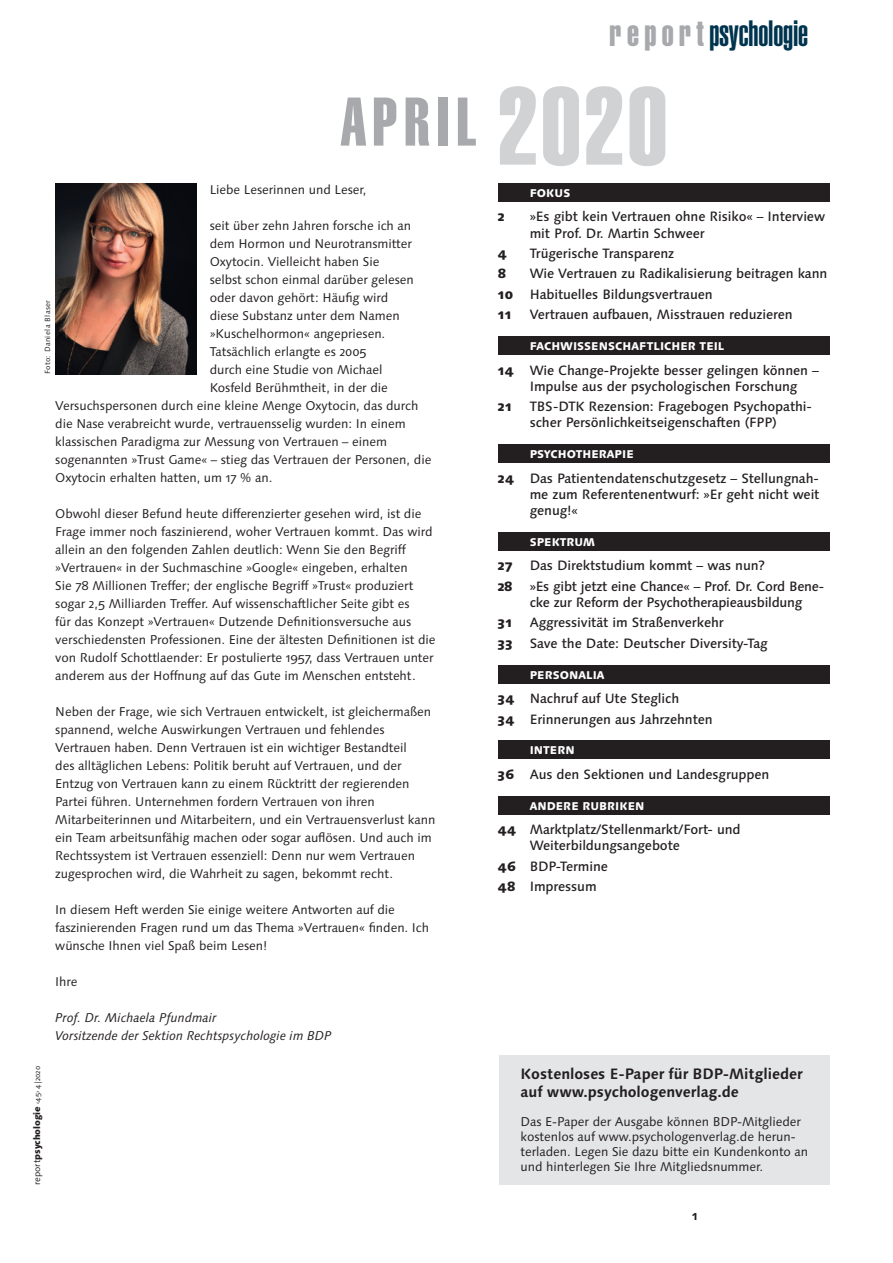
<style>
.page{position:relative;width:893px;height:1263px;background:#fff}
.page>*{position:absolute;margin:0;border:0;box-sizing:border-box;transform-origin:0 0}
.t1{font:67.5px "Helvetica Extra Compressed";letter-spacing:.1em;color:#a8a9ad}
.t2{font:900 extra-condensed 36px "Helvetica";letter-spacing:-.005em;color:#00344e}
.t3{font:700 15px/18px "Linotype Syntax Os F";letter-spacing:-.005em;color:#231f20}
.t4{font:500 13.5px/16.2px "Linotype Syntax Os F";letter-spacing:-.01em;color:#231f20}
.t5{font:800 13.5px "Linotype Syntax Os F";letter-spacing:.05em;color:#231f20}
.t6{font:12.75px/18px "Linotype Syntax Os F";letter-spacing:-.005em;color:#231f20}
.t7{font:italic 12.75px/18px "Linotype Syntax Os F";letter-spacing:-.005em;color:#231f20}
.t8{font:700 12.75px "Linotype Syntax Os F";color:#231f20}
.t9{font:800 11.25px "Linotype Syntax Os F";color:#fff}
.t10{font:800 9px "Linotype Syntax Os F";letter-spacing:-.015em;color:#231f20}
.t11{font:7.5px "Linotype Syntax Os F";letter-spacing:.05em;color:#231f20}
.s1{font-family:"Helvetica Extra Compressed";font-weight:400;font-stretch:normal;color:#a8a9ad}
.s2{font-size:108px;color:#d1d2d4}
.s3{font-weight:800}
.s4{font-weight:400}
.s5{font-weight:400;font-size:7.5px}
</style>
<div class="page">
<div style="left:499px;top:1055px;width:331px;height:129px;background:#e4e5e7"></div>
<div style="left:498px;top:183px;width:331px;height:18px;background:#231f20"></div>
<div style="left:498px;top:337px;width:331px;height:18px;background:#231f20"></div>
<div style="left:498px;top:445px;width:331px;height:18px;background:#231f20"></div>
<div style="left:498px;top:532px;width:331px;height:18px;background:#231f20"></div>
<div style="left:498px;top:665px;width:331px;height:18px;background:#231f20"></div>
<div style="left:498px;top:741px;width:331px;height:18px;background:#231f20"></div>
<div style="left:498px;top:796px;width:331px;height:18px;background:#231f20"></div>
<img style="left:55px;top:183px;width:142px;height:191px">
<h2 class="t2" style="left:610px;top:12px;width:200px"><span class="s1">r ep o rt</span> psychologie</h2>
<h1 class="t1" style="left:341px;top:81px;width:328px">April <span class="s2">2020</span></h1>
<p class="t6" style="left:210px;top:181px;width:158px">Liebe Leserinnen und Leser,</p>
<p class="t6" style="left:210px;top:217px;width:203px">seit über zehn Jahren forsche ich an</p>
<p class="t6" style="left:210px;top:235px;width:204px">dem Hormon und Neurotransmitter</p>
<p class="t6" style="left:210px;top:253px;width:171px">Oxytocin. Vielleicht haben Sie</p>
<p class="t6" style="left:210px;top:271px;width:206px">selbst schon einmal darüber gelesen</p>
<p class="t6" style="left:210px;top:289px;width:180px">oder davon gehört: Häufig wird</p>
<p class="t6" style="left:210px;top:307px;width:192px">diese Substanz unter dem Namen</p>
<p class="t6" style="left:210px;top:325px;width:177px">»Kuschelhormon« angepriesen.</p>
<p class="t6" style="left:210px;top:343px;width:158px">Tatsächlich erlangte es 2005</p>
<p class="t6" style="left:210px;top:361px;width:174px">durch eine Studie von Michael</p>
<p class="t6" style="left:210px;top:379px;width:180px">Kosfeld Berühmtheit, in der die</p>
<p class="t6" style="left:55px;top:397px;width:365px">Versuchspersonen durch eine kleine Menge Oxytocin, das durch</p>
<p class="t6" style="left:55px;top:415px;width:352px">die Nase verabreicht wurde, vertrauensselig wurden: In einem</p>
<p class="t6" style="left:55px;top:433px;width:333px">klassischen Paradigma zur Messung von Vertrauen – einem</p>
<p class="t6" style="left:55px;top:451px;width:378px">sogenannten »Trust Game« – stieg das Vertrauen der Personen, die</p>
<p class="t6" style="left:55px;top:469px;width:219px">Oxytocin erhalten hatten, um 17 % an.</p>
<p class="t6" style="left:55px;top:505px;width:382px">Obwohl dieser Befund heute differenzierter gesehen wird, ist die Frage immer noch faszinierend, woher Vertrauen kommt. Das wird allein an den folgenden Zahlen deutlich: Wenn Sie den Begriff »Vertrauen« in der Suchmaschine »Google« eingeben, erhalten<br>Sie 78 Millionen Treffer; der englische Begriff »Trust« produziert sogar 2,5 Milliarden Treffer. Auf wissenschaftlicher Seite gibt es<br>für das Konzept »Vertrauen« Dutzende Definitionsversuche aus verschiedensten Professionen. Eine der ältesten Definitionen ist die von Rudolf Schottlaender: Er postulierte 1957, dass Vertrauen unter anderem aus der Hoffnung auf das Gute im Menschen entsteht.</p>
<p class="t6" style="left:55px;top:703px;width:382px">Neben der Frage, wie sich Vertrauen entwickelt, ist gleichermaßen spannend, welche Auswirkungen Vertrauen und fehlendes Vertrauen haben. Denn Vertrauen ist ein wichtiger Bestandteil<br>des alltäglichen Lebens: Politik beruht auf Vertrauen, und der Entzug von Vertrauen kann zu einem Rücktritt der regierenden Partei führen. Unternehmen fordern Vertrauen von ihren Mitarbeiterinnen und Mitarbeitern, und ein Vertrauensverlust kann ein Team arbeitsunfähig machen oder sogar auflösen. Und auch im Rechtssystem ist Vertrauen essenziell: Denn nur wem Vertrauen zugesprochen wird, die Wahrheit zu sagen, bekommt recht.</p>
<p class="t6" style="left:55px;top:901px;width:375px">In diesem Heft werden Sie einige weitere Antworten auf die faszinierenden Fragen rund um das Thema »Vertrauen« finden. Ich wünsche Ihnen viel Spaß beim Lesen!</p>
<p class="t6" style="left:55px;top:973px;width:24px">Ihre</p>
<p class="t7" style="left:55px;top:1009px;width:278px">Prof. Dr. Michaela Pfundmair<br>Vorsitzende der Sektion Rechtspsychologie im BDP</p>
<p class="t11" style="left:43px;top:374px;width:76px;rotate:-90deg">Foto: Daniela Blaser</p>
<p class="t9" style="left:530px;top:186px;width:42px">FOKUS</p>
<p class="t5" style="left:498px;top:208px;width:8px">2</p>
<p class="t4" style="left:530px;top:209px;width:297px">»Es gibt kein Vertrauen ohne Risiko« – Interview mit Prof. Dr. Martin Schweer</p>
<p class="t5" style="left:498px;top:245px;width:10px">4</p>
<p class="t4" style="left:530px;top:245px;width:146px">Trügerische Transparenz</p>
<p class="t5" style="left:498px;top:265px;width:10px">8</p>
<p class="t4" style="left:498px;top:264px;width:331px;line-height:20.4px;text-indent:32px">Wie Vertrauen zu Radikalisierung beitragen kann<br><span class="s3">10</span> Habituelles Bildungsvertrauen<br><span class="s3">11</span></p>
<p class="t4" style="left:530px;top:307px;width:264px">Vertrauen aufbauen, Misstrauen reduzieren</p>
<p class="t9" style="left:530px;top:339px;width:196px">FACHWISSENSCHAFTLICHER TEIL</p>
<p class="t4" style="left:530px;top:362px;width:291px;text-indent:-32px"><span class="s3">14</span> Wie Change-Projekte besser gelingen können –<br>Impulse aus der psychologischen Forschung</p>
<p class="t5" style="left:498px;top:398px;width:15px">21</p>
<p class="t4" style="left:530px;top:398px;width:284px">TBS-DTK Rezension: Fragebogen Psychopathi&shy;scher Persönlichkeitseigenschaften (FPP)</p>
<p class="t9" style="left:530px;top:447px;width:105px">PSYCHOTHERAPIE</p>
<p class="t4" style="left:530px;top:470px;width:291px;text-align:justify;text-indent:-32px"><span class="s3">24</span> Das Patientendatenschutzgesetz – Stellungnah&shy;me zum Referentenentwurf: »Er geht nicht weit genug!«</p>
<p class="t9" style="left:530px;top:535px;width:67px">SPEKTRUM</p>
<p class="t5" style="left:498px;top:557px;width:16px">27</p>
<p class="t4" style="left:530px;top:557px;width:237px">Das Direktstudium kommt – was nun?</p>
<p class="t5" style="left:498px;top:577px;width:16px">28</p>
<p class="t4" style="left:530px;top:578px;width:296px">»Es gibt jetzt eine Chance« – Prof. Dr. Cord Bene&shy;cke zur Reform der Psychotherapieausbildung</p>
<p class="t5" style="left:498px;top:614px;width:15px">31</p>
<p class="t4" style="left:530px;top:615px;width:196px">Aggressivität im Straßenverkehr</p>
<p class="t5" style="left:498px;top:635px;width:16px">33</p>
<p class="t4" style="left:530px;top:635px;width:240px">Save the Date: Deutscher Diversity-Tag</p>
<p class="t9" style="left:530px;top:668px;width:76px">PERSONALIA</p>
<p class="t4" style="left:498px;top:688px;width:216px;line-height:20.4px"><span class="s3">34</span> Nachruf auf Ute Steglich<br><span class="s3">34</span> Erinnerungen aus Jahrzehnten</p>
<p class="t9" style="left:530px;top:743px;width:47px">INTERN</p>
<p class="t4" style="left:498px;top:766px;width:273px"><span class="s3">36</span> Aus den Sektionen und Landesgruppen</p>
<p class="t9" style="left:530px;top:798px;width:116px">ANDERE RUBRIKEN</p>
<p class="t4" style="left:530px;top:821px;width:212px;text-indent:-32px"><span class="s3">44</span> Marktplatz/Stellenmarkt/Fort- und<br>Weiterbildungsangebote</p>
<p class="t4" style="left:498px;top:856px;width:112px;line-height:20.4px"><span class="s3">46</span> BDP-Termine<br><span class="s3">48</span> Impressum</p>
<p class="t10" style="left:31px;top:1185px;width:120px;rotate:-90deg"><span class="s4">report</span>psychologie <span class="s5">‹45› 4|2020</span></p>
<p class="t3" style="left:520px;top:1065px;width:284px">Kostenloses E-Paper für BDP-Mitglieder auf www.psychologenverlag.de</p>
<p class="t6" style="left:520px;top:1113px;width:289px;line-height:15.3px">Das E-Paper der Ausgabe können BDP-Mitglieder kostenlos auf www.psychologenverlag.de herun&shy;terladen. Legen Sie dazu bitte ein Kundenkonto an und hinterlegen Sie Ihre Mitgliedsnummer.</p>
<p class="t8" style="left:692px;top:1208px;width:7px">1</p>
</div>
